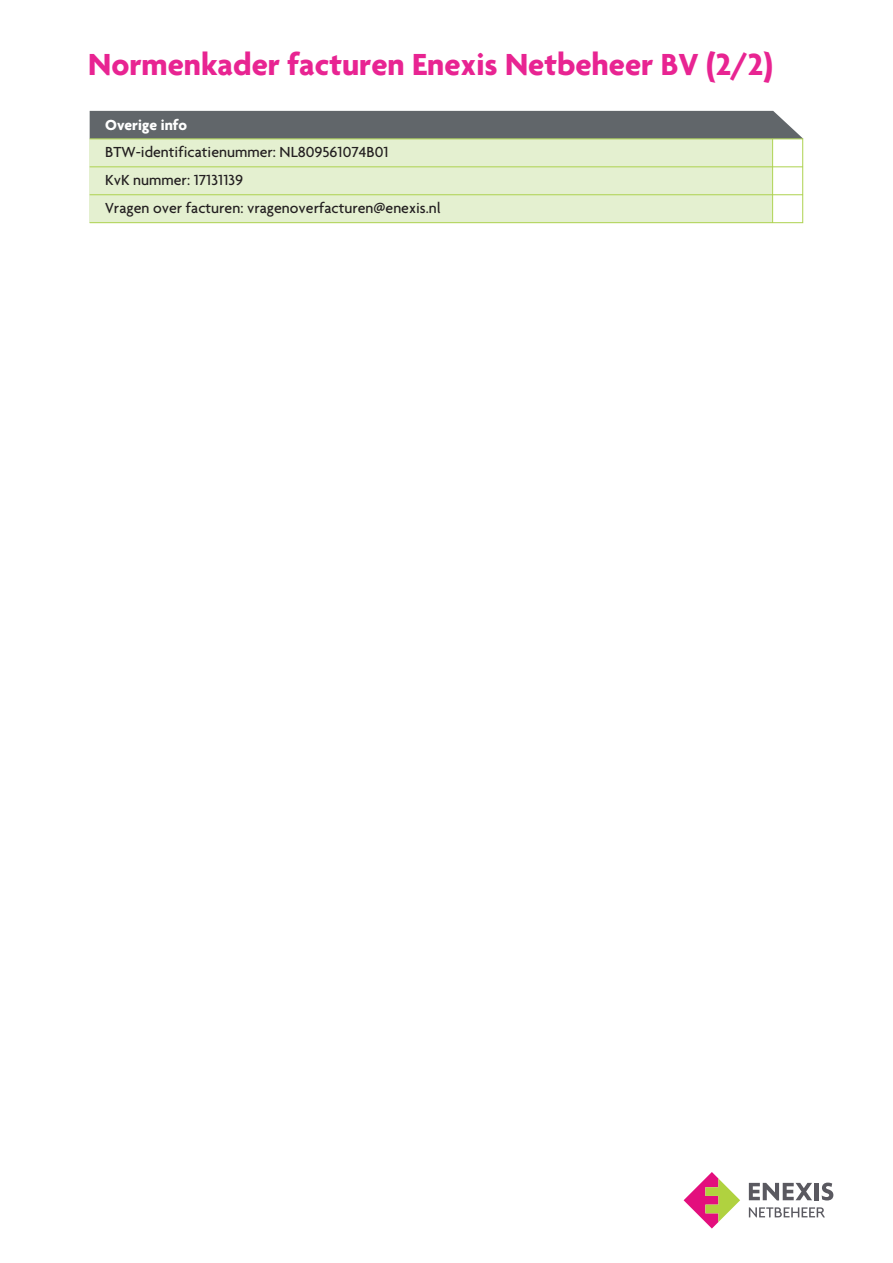
<style>
.page{position:relative;width:893px;height:1263px;background:#fff}
.page>*{position:absolute;margin:0;border:0;box-sizing:border-box;transform-origin:0 0}
.t1{font:700 33px "Agenda";color:#e82492}
.t2{font:500 15.75px/27.8px "Agenda";color:#231f20}
.t3{font:700 15.75px "Agenda";color:#fff}
</style>
<div class="page">
<svg style="left:90px;top:111px;width:713px;height:111px;background:#c3ceb5"></svg>
<hr style="left:773px;top:166px;width:30px;height:1px;background:#add24f">
<hr style="left:773px;top:194px;width:30px;height:1px;background:#add24f">
<hr style="left:90px;top:222px;width:683px;height:1px;background:#add24f">
<hr style="left:773px;top:222px;width:30px;height:1px;background:#add24f">
<div style="left:814px;top:1183px;width:5px;height:17px;background:#5a5960"></div>
<svg style="left:822px;top:1182px;width:11px;height:18px"></svg>
<svg style="left:749px;top:1183px;width:63px;height:17px"></svg>
<svg style="left:749px;top:1207px;width:76px;height:10px"></svg>
<svg style="left:684px;top:1172px;width:56px;height:56px"></svg>
<h1 class="t1" style="left:88px;top:47px;width:686px">Normenkader facturen Enexis Netbeheer BV (2/2)</h1>
<p class="t3" style="left:105px;top:116px;width:83px">Overige info</p>
<p class="t2" style="left:105px;top:138px;width:337px">BTW-identificatienummer: NL809561074B01<br>KvK nummer: 17131139<br>Vragen over facturen: vragenoverfacturen@enexis.nl</p>
</div>
